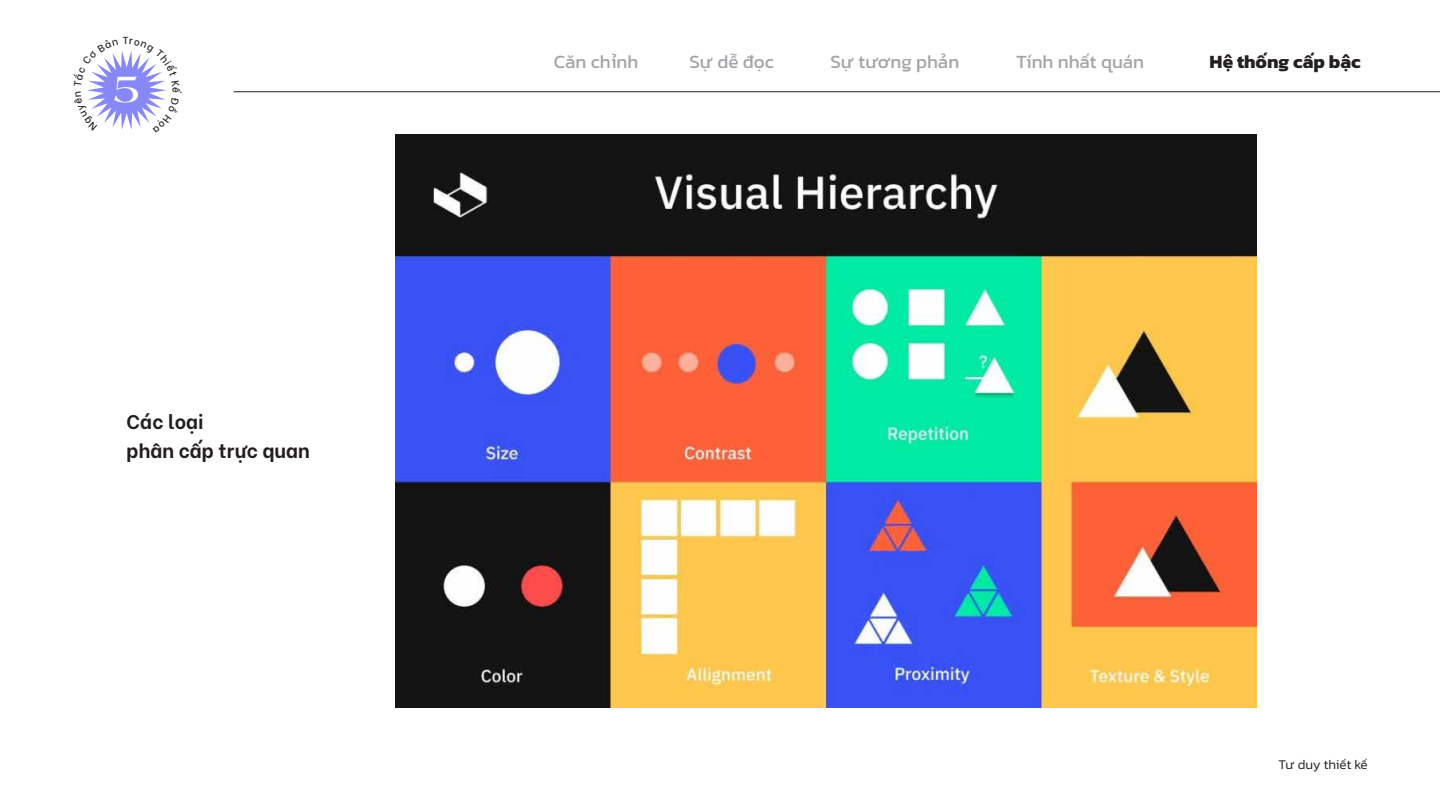
<style>
.page{position:relative;width:1440px;height:810px;background:#fff}
.page>*{position:absolute;margin:0;border:0;box-sizing:border-box;transform-origin:0 0}
.t1{font:700 40.95px "UTM Americana";color:#fff}
.t2{font:700 19.5px/28.5px "Be Vietnam";color:#231f20}
.t3{font:18.98px "Kanit";color:#a2a4a7}
.t4{font:700 18.98px "Kanit";color:#231f20}
.t5{font:300 13.5px "Kanit";letter-spacing:-.015em;color:#231f20}
.t6{font:500 10.05px "Be Vietnam";color:#231f20}
</style>
<div class="page">
<hr style="left:234px;top:91px;width:1206px;height:1px;background:#231f20">
<img style="left:395px;top:135px;width:861px;height:573px">
<svg style="left:87px;top:51px;width:79px;height:79px"></svg>
<h1 class="t1" style="left:113px;top:59px;width:28px">5</h1>
<p class="t6" style="left:184px;top:87px;width:8px;rotate:90deg">ế</p>
<p class="t2" style="left:127px;top:406px;width:185px">Các loại<br>phân cấp trực quan</p>
<p class="t3" style="left:554px;top:48px;width:86px">Căn chỉnh</p>
<p class="t3" style="left:689px;top:48px;width:86px">Sự dễ đọc</p>
<p class="t3" style="left:831px;top:48px;width:130px">Sự tương phản</p>
<p class="t3" style="left:1016px;top:48px;width:130px">Tính nhất quán</p>
<p class="t4" style="left:1210px;top:47px;width:153px">Hệ thống cấp bậc</p>
<p class="t5" style="left:1279px;top:755px;width:91px">Tư duy thiết kế</p>
</div>
